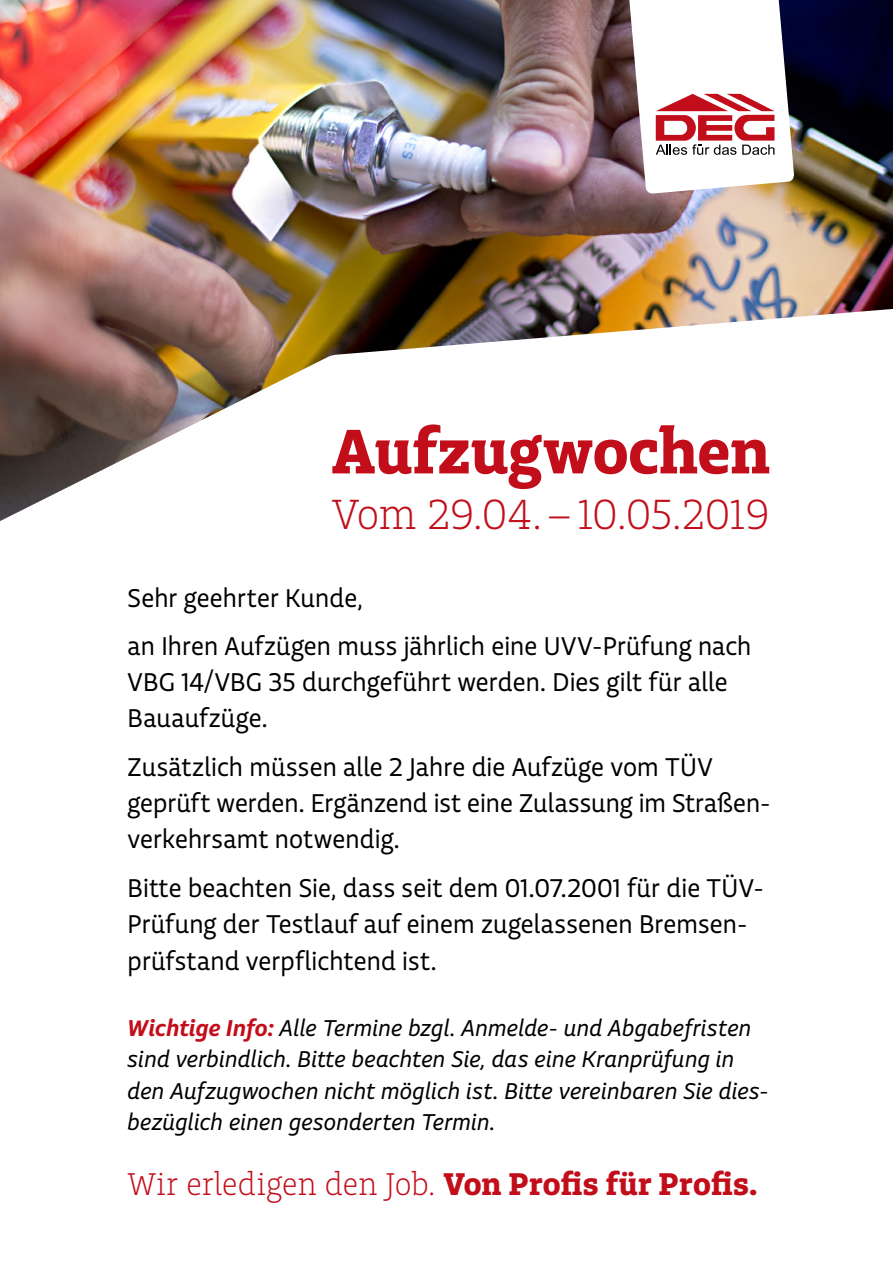
<style>
.page{position:relative;width:893px;height:1263px;background:#fff}
.page>*{position:absolute;margin:0;border:0;box-sizing:border-box;transform-origin:0 0}
.t1{font:66px "Charlie Std Bld";letter-spacing:-.005em;color:#c20e1a}
.t2{font:300 44.25px "Charlie Std";letter-spacing:-.01em;color:#c20e1a}
.t3{font:300 33px "Charlie Std";letter-spacing:.005em;color:#c20e1a}
.t4{font:27px/36px "Echo Std";letter-spacing:.005em;color:#000}
.t5{font:italic 24px/31.5px "Echo Std";letter-spacing:.005em;color:#000}
.s1{font-family:"Echo Std Sm Bld Ita";font-style:normal;color:#c20e1a}
.s2{font-family:"Charlie Std Bld";font-weight:400}
</style>
<div class="page">
<img style="left:0;top:0;width:893px;height:521px">
<svg style="left:629px;top:0;width:165px;height:193px"></svg>
<svg style="left:892px;top:103px;width:1px;height:418px"></svg>
<h1 class="t1" style="left:332px;top:408px;width:440px">Aufzugwochen</h1>
<h2 class="t2" style="left:332px;top:488px;width:439px">Vom 29.04.–10.05.2019</h2>
<p class="t4" style="left:128px;top:573px;width:625px;line-height:48.8px">Sehr geehrter Kunde,<br>an Ihren Aufzügen muss jährlich eine UVV-Prüfung nach</p>
<p class="t4" style="left:128px;top:664px;width:602px">VBG 14/VBG 35 durchgeführt werden. Dies gilt für alle<br>Bauaufzüge.</p>
<p class="t4" style="left:128px;top:749px;width:645px">Zusätzlich müssen alle 2 Jahre die Aufzüge vom TÜV geprüft werden. Ergänzend ist eine Zulassung im Straßen&shy;verkehrsamt notwendig.</p>
<p class="t4" style="left:128px;top:869px;width:638px;line-height:36.8px">Bitte beachten Sie, dass seit dem 01.07.2001 für die TÜV-<br>Prüfung der Testlauf auf einem zugelassenen Bremsen&shy;prüfstand verpflichtend ist.</p>
<p class="t5" style="left:128px;top:1012px;width:643px"><span class="s1">Wichtige Info:</span> Alle Termine bzgl. Anmelde- und Abgabefristen sind verbindlich. Bitte beachten Sie, das eine Kranprüfung in den Aufzugwochen nicht möglich ist. Bitte vereinbaren Sie dies&shy;bezüglich einen gesonderten Termin.</p>
<p class="t3" style="left:128px;top:1164px;width:631px">Wir erledigen den Job. <span class="s2">Von Profis für Profis.</span></p>
</div>
